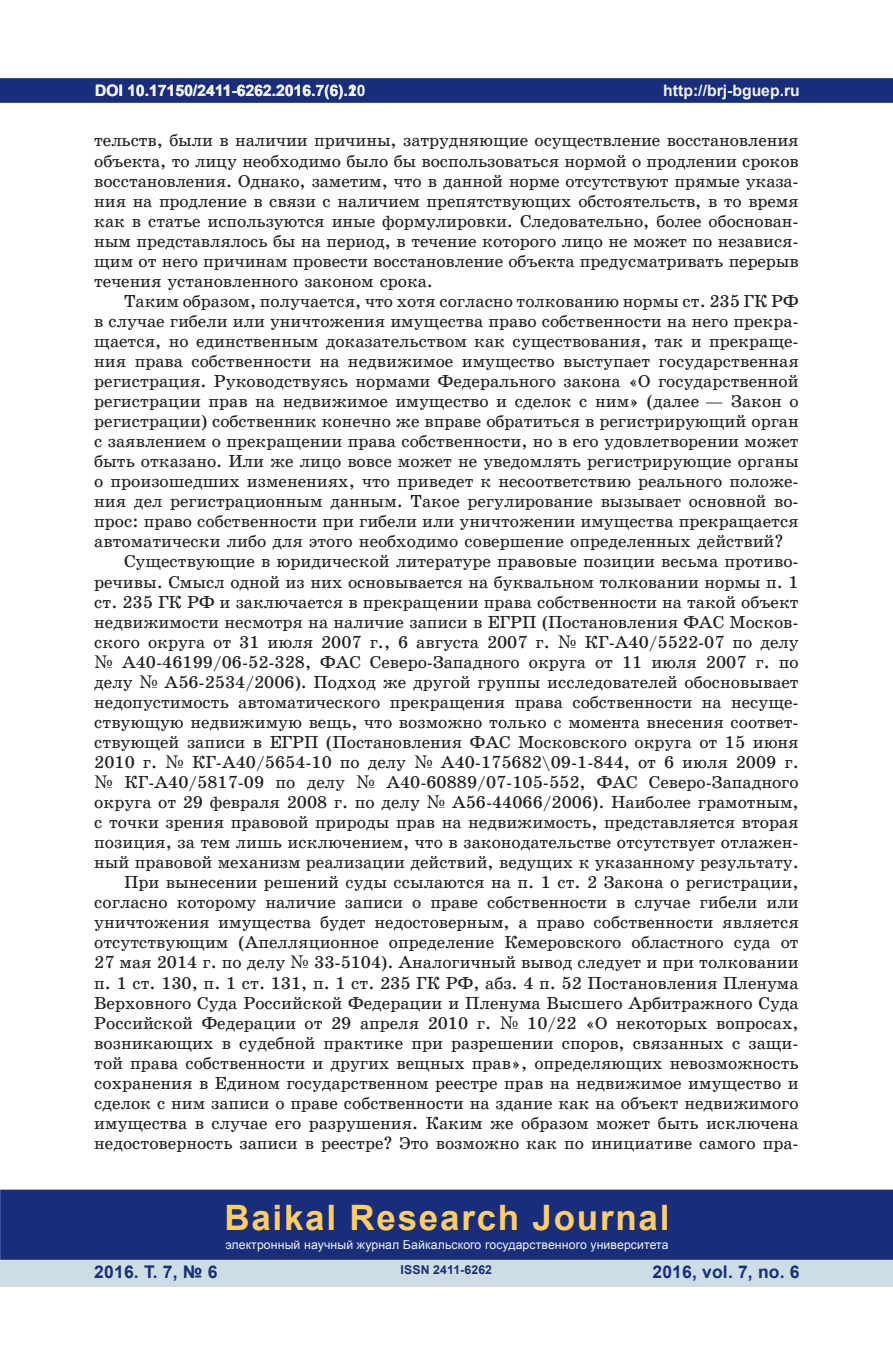
<style>
.page{position:relative;width:893px;height:1360px;background:#fff}
.page>*{position:absolute;margin:0;border:0;box-sizing:border-box;transform-origin:0 0}
.t1{font:700 35px "Arial";letter-spacing:.05em;color:#fecd64}
.t2{font:17.5px/20.1px "School Book C";color:#231f20;text-align:justify}
.t3{font:700 17.5px "Arial";letter-spacing:.01em;color:#182d7c}
.t4{font:700 15.75px "Arial";color:#f2f3f4}
.t5{font:12.25px "Arial";letter-spacing:.01em;color:#f2f3f4}
.t6{font:700 12.25px "Arial";letter-spacing:.01em;color:#182d7c}
.s1{font-family:"Century Schoolbook"}
</style>
<div class="page">
<div style="left:0;top:78px;width:893px;height:25px;background:#182d7c;border:2px solid #182d7c"></div>
<div style="left:0;top:1258px;width:893px;height:28px;background:#cddde6"></div>
<div style="left:0;top:1189px;width:893px;height:70px;background:#182d7c;border:2px solid #182d7c"></div>
<p class="t4" style="left:95px;top:79px;width:272px">DOI 10.17150/2411-6262.2016.7(6).20</p>
<p class="t2" style="left:94px;top:131px;width:706px">тельств, были в наличии причины, затрудняющие осуществление восстановления объекта, то лицу необходимо было бы воспользоваться нормой о продлении сроков восстановления. Однако, заметим, что в данной норме отсутствуют прямые указа&shy;ния на продление в связи с наличием препятствующих обстоятельств, в то время как в статье используются иные формулировки. Следовательно, более обоснован&shy;ным представлялось бы на период, в течение которого лицо не может по независя&shy;щим от него причинам провести восстановление объекта предусматривать перерыв течения установленного законом срока.</p>
<p class="t2" style="left:124px;top:291px;width:676px">Таким образом, получается, что хотя согласно толкованию нормы ст. 235 ГК РФ</p>
<p class="t2" style="left:94px;top:311px;width:706px">в случае гибели или уничтожения имущества право собственности на него прекра-</p>
<p class="t2" style="left:94px;top:331px;width:706px">щается, но единственным доказательством как существования, так и прекраще-</p>
<p class="t2" style="left:94px;top:351px;width:706px">ния права собственности на недвижимое имущество выступает государственная</p>
<p class="t2" style="left:94px;top:371px;width:706px">регистрация. Руководствуясь нормами Федерального закона «О государственной</p>
<p class="t2" style="left:94px;top:391px;width:706px">регистрации прав на недвижимое имущество и сделок с ним» (далее — Закон о</p>
<p class="t2" style="left:94px;top:411px;width:706px">регистрации) собственник конечно же вправе обратиться в регистрирующий орган</p>
<p class="t2" style="left:94px;top:431px;width:706px">с заявлением о прекращении права собственности, но в его удовлетворении может</p>
<p class="t2" style="left:94px;top:451px;width:706px">быть отказано. Или же лицо вовсе может не уведомлять регистрирующие органы</p>
<p class="t2" style="left:94px;top:471px;width:706px">о произошедших изменениях, что приведет к несоответствию реального положе-</p>
<p class="t2" style="left:94px;top:491px;width:706px">ния дел регистрационным данным. Такое регулирование вызывает основной во-</p>
<p class="t2" style="left:94px;top:511px;width:706px">прос: право собственности при гибели или уничтожении имущества прекращается</p>
<p class="t2" style="left:94px;top:531px;width:691px">автоматически либо для этого необходимо совершение определенных действий?</p>
<p class="t2" style="left:124px;top:551px;width:676px">Существующие в юридической литературе правовые позиции весьма противо-</p>
<p class="t2" style="left:94px;top:571px;width:706px">речивы. Смысл одной из них основывается на буквальном толковании нормы п. 1</p>
<p class="t2" style="left:94px;top:591px;width:706px">ст. 235 ГК РФ и заключается в прекращении права собственности на такой объект</p>
<p class="t2" style="left:94px;top:612px;width:706px">недвижимости несмотря на наличие записи в ЕГРП (Постановления ФАС Москов-</p>
<p class="t2" style="left:94px;top:632px;width:706px">ского округа от 31 июля 2007 г., 6 августа 2007 г. <span class="s1">№</span> КГ-А40/5522-07 по делу</p>
<p class="t2" style="left:94px;top:652px;width:706px"><span class="s1">№</span> А40-46199/06-52-328, ФАС Северо-Западного округа от 11 июля 2007 г. по</p>
<p class="t2" style="left:94px;top:672px;width:706px">делу <span class="s1">№</span> А56-2534/2006). Подход же другой группы исследователей обосновывает</p>
<p class="t2" style="left:94px;top:692px;width:706px">недопустимость автоматического прекращения права собственности на несуще-</p>
<p class="t2" style="left:94px;top:712px;width:706px">ствующую недвижимую вещь, что возможно только с момента внесения соответ-</p>
<p class="t2" style="left:94px;top:732px;width:706px">ствующей записи в ЕГРП (Постановления ФАС Московского округа от 15 июня</p>
<p class="t2" style="left:94px;top:752px;width:706px">2010 г. <span class="s1">№</span> КГ-А40/5654-10 по делу <span class="s1">№</span> А40-175682\09-1-844, от 6 июля 2009 г.</p>
<p class="t2" style="left:94px;top:772px;width:706px"><span class="s1">№</span> КГ-А40/5817-09 по делу <span class="s1">№</span> А40-60889/07-105-552, ФАС Северо-Западного</p>
<p class="t2" style="left:94px;top:792px;width:706px">округа от 29 февраля 2008 г. по делу <span class="s1">№</span> А56-44066/2006). Наиболее грамотным,</p>
<p class="t2" style="left:94px;top:812px;width:706px">с точки зрения правовой природы прав на недвижимость, представляется вторая</p>
<p class="t2" style="left:94px;top:832px;width:706px">позиция, за тем лишь исключением, что в законодательстве отсутствует отлажен-</p>
<p class="t2" style="left:94px;top:852px;width:706px">ный правовой механизм реализации действий, ведущих к указанному результату.</p>
<p class="t2" style="left:124px;top:872px;width:676px">При вынесении решений суды ссылаются на п. 1 ст. 2 Закона о регистрации,</p>
<p class="t2" style="left:94px;top:892px;width:706px">согласно которому наличие записи о праве собственности в случае гибели или</p>
<p class="t2" style="left:94px;top:912px;width:706px">уничтожения имущества будет недостоверным, а право собственности является</p>
<p class="t2" style="left:94px;top:932px;width:706px">отсутствующим (Апелляционное определение Кемеровского областного суда от</p>
<p class="t2" style="left:94px;top:952px;width:706px">27 мая 2014 г. по делу <span class="s1">№</span> 33-5104). Аналогичный вывод следует и при толковании</p>
<p class="t2" style="left:94px;top:972px;width:706px">п. 1 ст. 130, п. 1 ст. 131, п. 1 ст. 235 ГК РФ, абз. 4 п. 52 Постановления Пленума</p>
<p class="t2" style="left:94px;top:992px;width:706px">Верховного Суда Российской Федерации и Пленума Высшего Арбитражного Суда</p>
<p class="t2" style="left:94px;top:1012px;width:706px">Российской Федерации от 29 апреля 2010 г. <span class="s1">№</span> 10/22 «О некоторых вопросах,</p>
<p class="t2" style="left:94px;top:1032px;width:706px">возникающих в судебной практике при разрешении споров, связанных с защи-</p>
<p class="t2" style="left:94px;top:1052px;width:706px">той права собственности и других вещных прав», определяющих невозможность</p>
<p class="t2" style="left:94px;top:1072px;width:706px">сохранения в Едином государственном реестре прав на недвижимое имущество и</p>
<p class="t2" style="left:94px;top:1092px;width:706px">сделок с ним записи о праве собственности на здание как на объект недвижимого</p>
<p class="t2" style="left:94px;top:1112px;width:706px">имущества в случае его разрушения. Каким же образом может быть исключена</p>
<p class="t2" style="left:94px;top:1132px;width:706px">недостоверность записи в реестре? Это возможно как по инициативе самого пра-</p>
<p class="t4" style="left:663px;top:79px;width:138px">http://brj-bguep.ru</p>
<p class="t4" style="left:348px;top:79px;width:10px">1</p>
<h1 class="t1" style="left:224px;top:1193px;width:447px">Baikal Research Journal</h1>
<p class="t5" style="left:225px;top:1236px;width:445px">электронный научный журнал Байкальского государственного университета</p>
<p class="t3" style="left:94px;top:1259px;width:125px">2016. Т. 7, № 6</p>
<p class="t3" style="left:652px;top:1259px;width:149px">2016, vol. 7, no. 6</p>
<p class="t6" style="left:401px;top:1261px;width:93px">ISSN 2411-6262</p>
</div>
